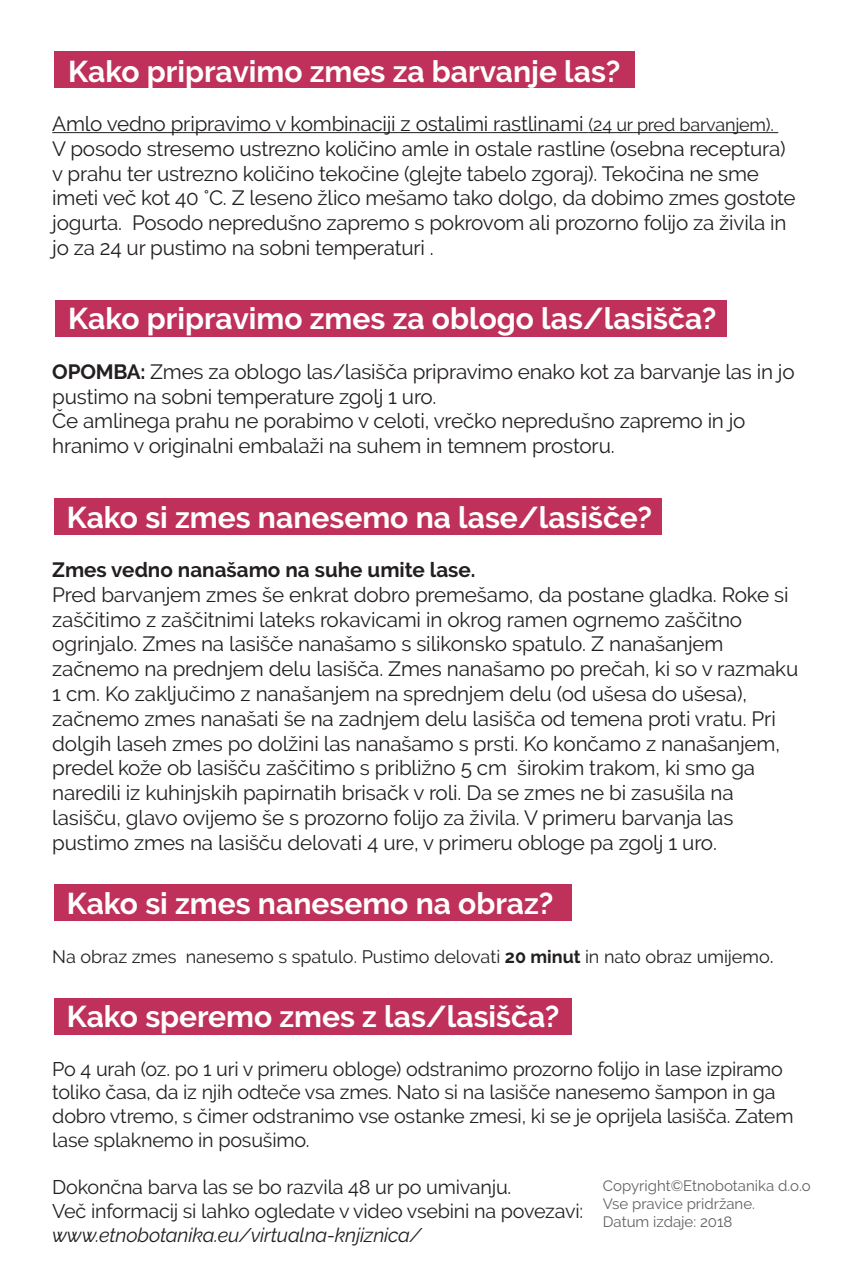
<style>
.page{position:relative;width:851px;height:1276px;background:#fff}
.page>*{position:absolute;margin:0;border:0;box-sizing:border-box;transform-origin:0 0}
.t1{font:700 30px "Raleway";color:#fff}
.t2{font:20.7px/24.9px "Raleway";letter-spacing:-.01em;color:#231f20}
.t3{font:700 20.7px "Raleway";color:#231f20}
.t4{font:19.8px/23.7px "Raleway";letter-spacing:-.01em;color:#231f20}
.t5{font:italic 19.8px "Raleway";letter-spacing:-.01em;color:#231f20}
.t6{font:18px "Raleway";color:#231f20}
.t7{font:15px/18px "Raleway";color:#606161}
.s1{font-size:18px}
.s2{font-weight:700}
.s3{font-size:20.7px}
</style>
<div class="page">
<div style="left:55px;top:998px;width:517px;height:36px;background:#bf305a"></div>
<div style="left:55px;top:51px;width:580px;height:37px;background:#bf305a"></div>
<div style="left:55px;top:300px;width:671px;height:36px;background:#bf305a"></div>
<div style="left:55px;top:884px;width:517px;height:36px;background:#bf305a"></div>
<div style="left:55px;top:498px;width:607px;height:36px;background:#bf305a"></div>
<hr style="left:52px;top:132px;width:536px;height:1px;background:#231f20">
<hr style="left:588px;top:132px;width:190px;height:1px;background:#231f20">
<h1 class="t1" style="left:68px;top:54px;width:554px">Kako pripravimo zmes za barvanje las?</h1>
<p class="t2" style="left:52px;top:111px;width:744px">Amlo vedno pripravimo v kombinaciji z ostalimi rastlinami <span class="s1">(24 ur pred barvanjem).<br></span>V posodo stresemo ustrezno količino amle in ostale rastline (osebna receptura) v prahu ter ustrezno količino tekočine (glejte tabelo zgoraj). Tekočina ne sme imeti več kot 40 °C. Z leseno žlico mešamo tako dolgo, da dobimo zmes gostote jogurta. Posodo nepredušno zapremo s pokrovom ali prozorno folijo za živila in jo za 24 ur pustimo na sobni temperaturi .</p>
<h1 class="t1" style="left:68px;top:302px;width:649px">Kako pripravimo zmes za oblogo las/lasišča?</h1>
<p class="t2" style="left:52px;top:359px;width:743px"><span class="s2">OPOMBA:</span> Zmes za oblogo las/lasišča pripravimo enako kot za barvanje las in jo pustimo na sobni temperature zgolj 1 uro.<br>Če amlinega prahu ne porabimo v celoti, vrečko nepredušno zapremo in jo hranimo v originalni embalaži na suhem in temnem prostoru.</p>
<h1 class="t1" style="left:67px;top:500px;width:586px">Kako si zmes nanesemo na lase/lasišče?</h1>
<p class="t3" style="left:52px;top:558px;width:424px">Zmes vedno nanašamo na suhe umite lase.</p>
<p class="t2" style="left:52px;top:582px;width:747px">Pred barvanjem zmes še enkrat dobro premešamo, da postane gladka. Roke si zaščitimo z zaščitnimi lateks rokavicami in okrog ramen ogrnemo zaščitno ogrinjalo. Zmes na lasišče nanašamo s silikonsko spatulo. Z nanašanjem začnemo na prednjem delu lasišča. Zmes nanašamo po prečah, ki so v razmaku 1 cm. Ko zaključimo z nanašanjem na sprednjem delu (od ušesa do ušesa), začnemo zmes nanašati še na zadnjem delu lasišča od temena proti vratu. Pri dolgih laseh zmes po dolžini las nanašamo s prsti. Ko končamo z nanašanjem, predel kože ob lasišču zaščitimo s približno 5 cm širokim trakom, ki smo ga naredili iz kuhinjskih papirnatih brisačk v roli. Da se zmes ne bi zasušila na lasišču, glavo ovijemo še s prozorno folijo za živila. V primeru barvanja las pustimo zmes na lasišču delovati 4 ure, v primeru obloge pa zgolj 1 uro.</p>
<h1 class="t1" style="left:67px;top:886px;width:488px">Kako si zmes nanesemo na obraz?</h1>
<p class="t6" style="left:52px;top:946px;width:722px">Na obraz zmes nanesemo s spatulo. Pustimo delovati <span class="s2">20 minut</span> in nato obraz umijemo<span class="s3">.</span></p>
<h1 class="t1" style="left:67px;top:999px;width:494px">Kako speremo zmes z las/lasišča?</h1>
<p class="t4" style="left:52px;top:1057px;width:742px">Po 4 urah (oz. po 1 uri v primeru obloge) odstranimo prozorno folijo in lase izpiramo toliko časa, da iz njih odteče vsa zmes. Nato si na lasišče nanesemo šampon in ga dobro vtremo, s čimer odstranimo vse ostanke zmesi, ki se je oprijela lasišča. Zatem lase splaknemo in posušimo.</p>
<p class="t4" style="left:52px;top:1175px;width:532px">Dokončna barva las se bo razvila 48 ur po umivanju.<br>Več informacij si lahko ogledate v video vsebini na povezavi:</p>
<p class="t5" style="left:52px;top:1223px;width:371px">www.etnobotanika.eu/virtualna-knjiznica/</p>
<p class="t7" style="left:602px;top:1176px;width:209px">Copyright©Etnobotanika d.o.o<br>Vse pravice pridržane.<br>Datum izdaje: 2018</p>
</div>
